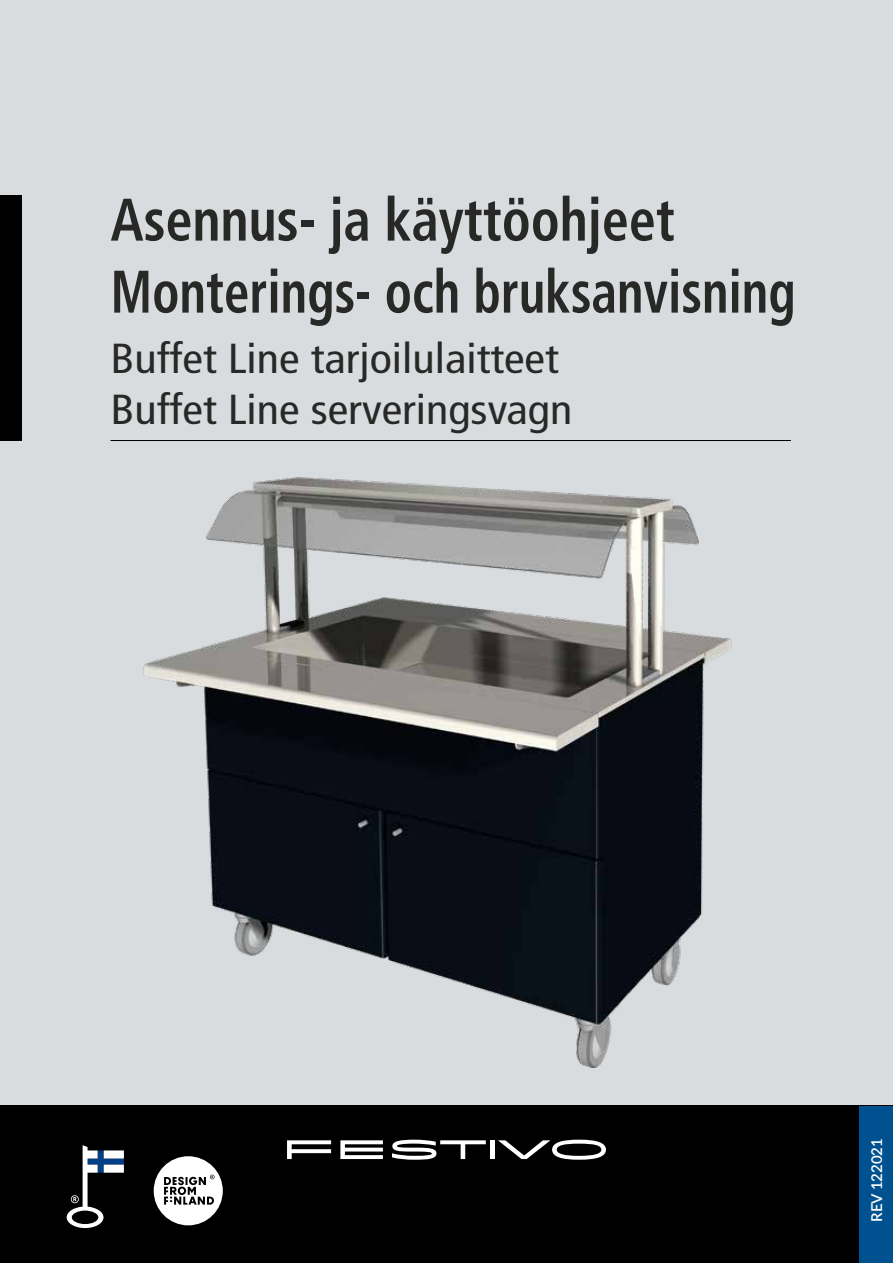
<style>
.page{position:relative;width:893px;height:1263px;background:#d9dcde}
.page>*{position:absolute;margin:0;border:0;box-sizing:border-box;transform-origin:0 0}
.t1{font:700 condensed 60px/72px "Frutiger LT Std";color:#282827;scale:.9 1}
.t2{font:condensed 42px/50.4px "Frutiger LT Std";color:#282827;scale:1.1 1}
.t3{font:600 15px "Lato";color:#fff}
</style>
<div class="page">
<img style="left:143px;top:477px;width:589px;height:591px">
<div style="left:0;top:1106px;width:893px;height:157px;background:#000"></div>
<svg style="left:67px;top:1145px;width:57px;height:83px"></svg>
<svg style="left:154px;top:1156px;width:69px;height:69px"></svg>
<svg style="left:287px;top:1140px;width:44px;height:19px"></svg>
<svg style="left:340px;top:1140px;width:43px;height:19px"></svg>
<svg style="left:392px;top:1140px;width:94px;height:20px"></svg>
<div style="left:490px;top:1140px;width:5px;height:19px;background:#fff"></div>
<svg style="left:498px;top:1140px;width:108px;height:20px"></svg>
<div style="left:859px;top:1106px;width:34px;height:157px;background:#00518f"></div>
<div style="left:0;top:196px;width:21px;height:245px;background:#000"></div>
<hr style="left:111px;top:440px;width:680px;height:1px;background:#000">
<p class="t1" style="left:111px;top:184px;width:763px">Asennus- ja käyttöohjeet<br>Monterings- och bruksanvisning</p>
<p class="t2" style="left:111px;top:334px;width:421px">Buffet Line tarjoilulaitteet<br>Buffet Line serveringsvagn</p>
<p class="t3" style="left:866px;top:1222px;width:85px;rotate:-90deg">REV 122021</p>
</div>
